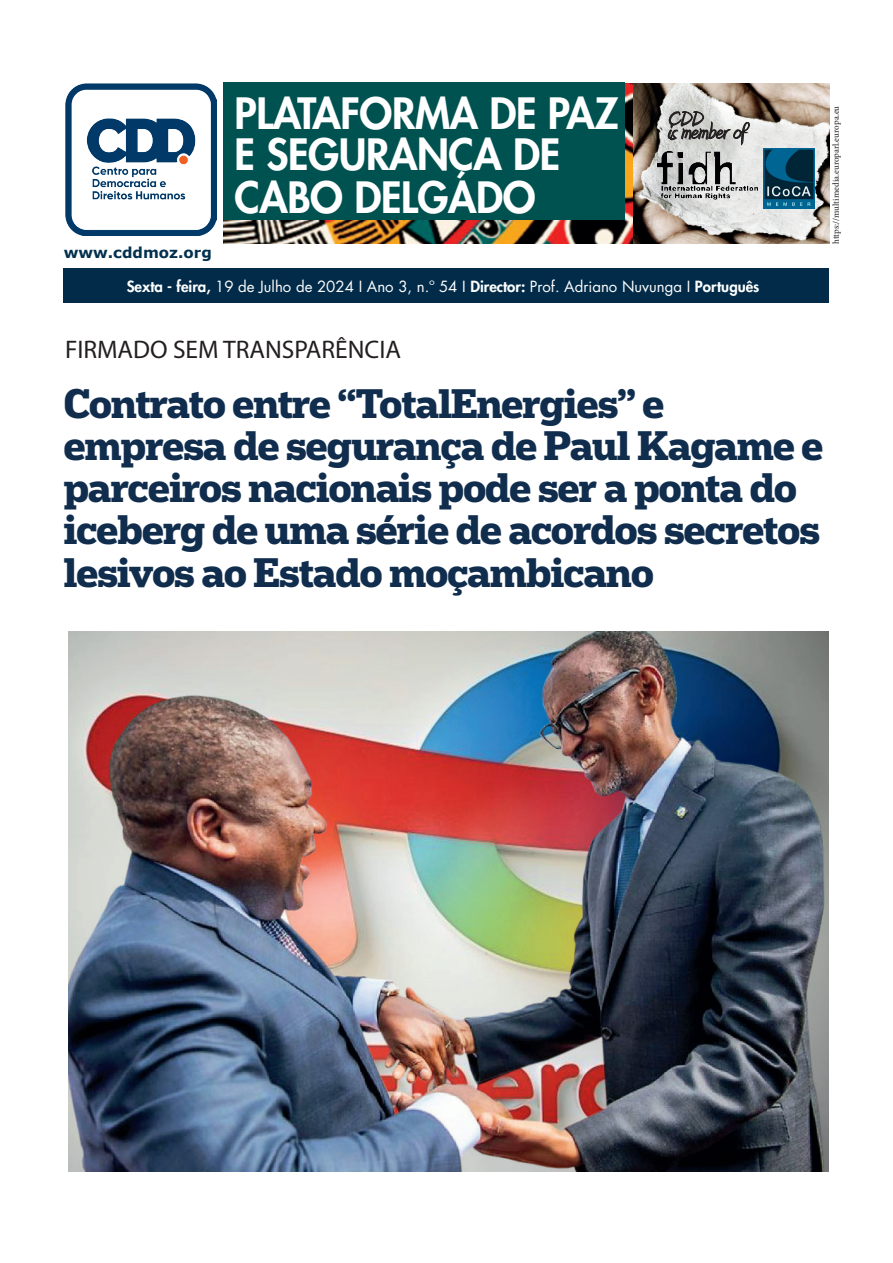
<style>
.page{position:relative;width:893px;height:1263px;background:#fff}
.page>*{position:absolute;margin:0;border:0;box-sizing:border-box;transform-origin:0 0}
.t1{font:800 42px/42px "Futura LT";letter-spacing:-.01em;color:#fff}
.t2{font:700 39px/42px "Popular";letter-spacing:-.02em;color:#102d4e}
.t3{font:25.5px "Myriad Pro";color:#231f20}
.t4{font:25.5px "Amienne";color:#231f20}
.t5{font:15px "Futura LT";color:#fff}
.t6{font:700 15px "Verdana";color:#03304d}
.t7{font:9px "Minion Pro";color:#231f20}
.s1{font-weight:800}
</style>
<div class="page">
<img style="left:223px;top:83px;width:605px;height:161px">
<div style="left:224px;top:83px;width:401px;height:137px;background:#005251"></div>
<img style="left:634px;top:84px;width:195px;height:160px">
<svg style="left:668px;top:111px;width:83px;height:35px;background:#aaa9a6"></svg>
<img style="left:655px;top:149px;width:105px;height:52px">
<img style="left:763px;top:149px;width:52px;height:59px">
<div style="left:64px;top:268px;width:765px;height:34px;background:#022b49"></div>
<img style="left:65px;top:83px;width:151px;height:152px">
<img style="left:68px;top:632px;width:760px;height:539px">
<p class="t6" style="left:64px;top:242px;width:150px">www.cddmoz.org</p>
<p class="t1" style="left:235px;top:92px;width:385px">PLATAFORMA DE PAZ<br>E SEGURANÇA DE<br>CABO DELGADO</p>
<p class="t7" style="left:830px;top:244px;width:139px;rotate:-90deg">https://multimedia.europarl.europa.eu</p>
<p class="t4" style="left:668px;top:107px;width:37px">CDD</p>
<p class="t4" style="left:668px;top:120px;width:80px">is member of</p>
<p class="t5" style="left:127px;top:277px;width:634px"><span class="s1">Sexta - feira,</span> 19 de Julho de 2024 I Ano 3, n.º 54 I <span class="s1">Director:</span> Prof. Adriano Nuvunga I <span class="s1">Português</span></p>
<p class="t3" style="left:65px;top:334px;width:338px">FIRMADO SEM TRANSPARÊNCIA</p>
<p class="t2" style="left:64px;top:382px;width:761px">Contrato entre “TotalEnergies” e empresa de segurança de Paul Kagame e parceiros nacionais pode ser a ponta do iceberg de uma série de acordos secretos lesivos ao Estado moçambicano</p>
</div>
